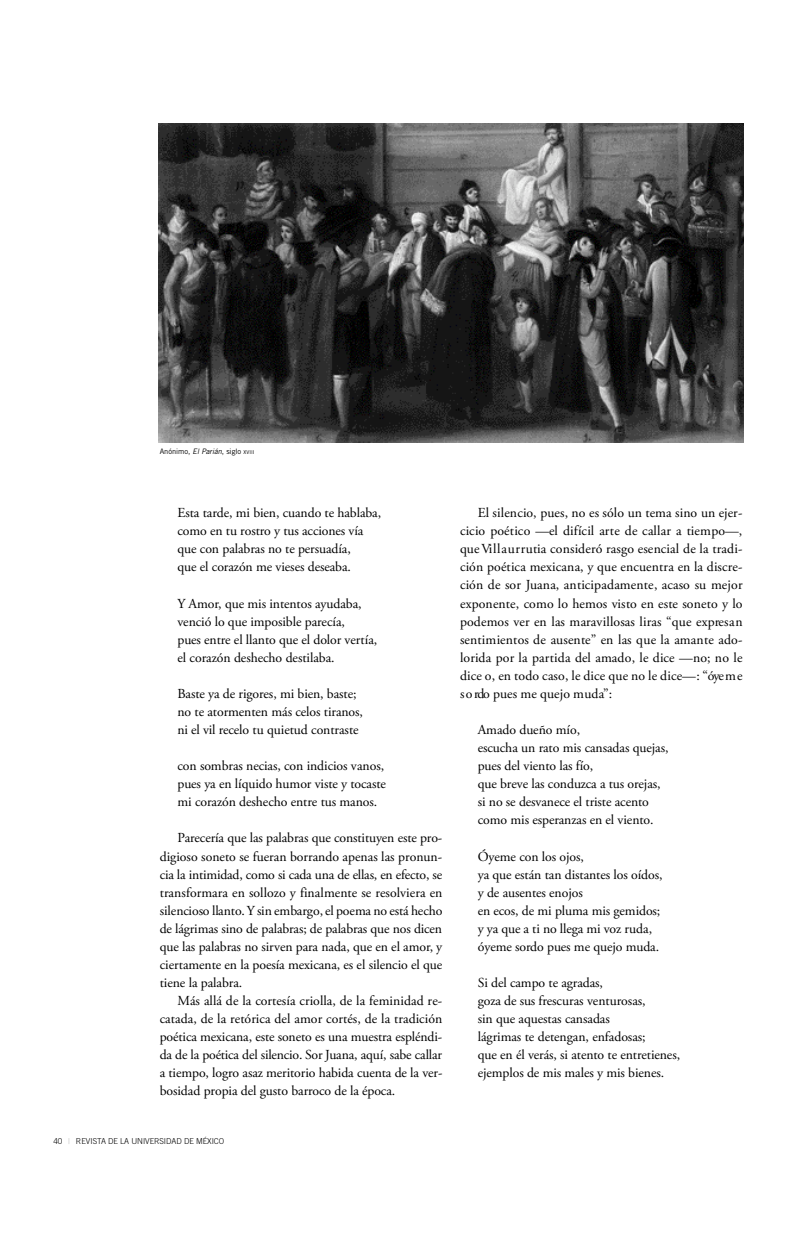
<style>
.page{position:relative;width:798px;height:1241px;background:#fff}
.page>*{position:absolute;margin:0;border:0;box-sizing:border-box;transform-origin:0 0}
.t1{font:13.75px/18px "Adobe Garamond Pro";letter-spacing:-.005em;color:#000}
.t2{font:300 8.12px "Trade Gothic";letter-spacing:-.01em;color:#000}
.t3{font:7.5px "Trade Gothic";letter-spacing:-.01em;color:#000}
.s1{font-style:italic}
.s2{font-size:5.25px}
.s3{font-weight:400;color:#bfbfbf}
</style>
<div class="page">
<img style="left:158px;top:123px;width:585px;height:319px">
<p class="t3" style="left:160px;top:448px;width:96px">Anónimo, <span class="s1">El Parián</span>, siglo <span class="s2">XVIII</span></p>
<p class="t1" style="left:177px;top:505px;width:205px">Esta tarde, mi bien, cuando te hablaba, como en tu rostro y tus acciones vía que con palabras no te persuadía,<br>que el corazón me vieses deseaba.</p>
<p class="t1" style="left:177px;top:595px;width:201px">Y Amor, que mis intentos ayudaba, venció lo que imposible parecía,<br>pues entre el llanto que el dolor vertía, el corazón deshecho destilaba.</p>
<p class="t1" style="left:177px;top:685px;width:187px">Baste ya de rigores, mi bien, baste; no te atormenten más celos tiranos, ni el vil recelo tu quietud contraste</p>
<p class="t1" style="left:177px;top:757px;width:210px">con sombras necias, con indicios vanos, pues ya en líquido humor viste y tocaste mi corazón deshecho entre tus manos.</p>
<p class="t1" style="left:160px;top:830px;width:284px;text-align:justify;text-indent:18px">Parecería que las palabras que constituyen este pro&shy;digioso soneto se fueran borrando apenas las pronun&shy;cia la intimidad, como si cada una de ellas, en efecto, se transformara en sollozo y finalmente se resolviera en silencioso llanto. Y sin embargo, el poema no está hecho de lágrimas sino de palabras; de palabras que nos dicen que las palabras no sirven para nada, que en el amor, y ciertamente en la poesía mexicana, es el silencio el que tiene la palabra.</p>
<p class="t1" style="left:160px;top:992px;width:284px;text-align:justify;text-indent:18px">Más allá de la cortesía criolla, de la feminidad re&shy;catada, de la retórica del amor cortés, de la tradición poética mexicana, este soneto es una muestra espléndi&shy;da de la poética del silencio. Sor Juana, aquí, sabe callar a tiempo, logro asaz meritorio habida cuenta de la ver&shy;bosidad propia del gusto barroco de la época.</p>
<p class="t2" style="left:53px;top:1137px;width:172px">40 <span class="s3">|</span> REVISTA DE LA UNIVERSIDAD DE MÉXICO</p>
<p class="t1" style="left:460px;top:505px;width:284px;text-align:justify;text-indent:18px">El silencio, pues, no es sólo un tema sino un ejer&shy;cicio poético —el difícil arte de callar a tiempo—, que Villa u r rutia consideró rasgo esencial de la tradi&shy;ción poética mexicana, y que encuentra en la discre&shy;ción de sor Juana, anticipadamente, acaso su mejor exponente, como lo hemos visto en este soneto y lo podemos ver en las maravillosas liras “que expre s a n sentimientos de ausente” en las que la amante ado&shy;lorida por la partida del amado, le dice —no; no le dice o, en todo caso, le dice que no le dice—: “óye m e s o rdo pues me quejo muda” :</p>
<p class="t1" style="left:477px;top:721px;width:192px">Amado dueño mío,<br>escucha un rato mis cansadas quejas, pues del viento las fío,<br>que breve las conduzca a tus orejas, si no se desvanece el triste acento como mis esperanzas en el viento.</p>
<p class="t1" style="left:477px;top:848px;width:186px">Óyeme con los ojos,<br>ya que están tan distantes los oídos, y de ausentes enojos<br>en ecos, de mi pluma mis gemidos; y ya que a ti no llega mi voz ruda, óyeme sordo pues me quejo muda.</p>
<p class="t1" style="left:477px;top:974px;width:204px">Si del campo te agradas,<br>goza de sus frescuras venturosas,<br>sin que aquestas cansadas<br>lágrimas te detengan, enfadosas;<br>que en él verás, si atento te entretienes, ejemplos de mis males y mis bienes.</p>
</div>
